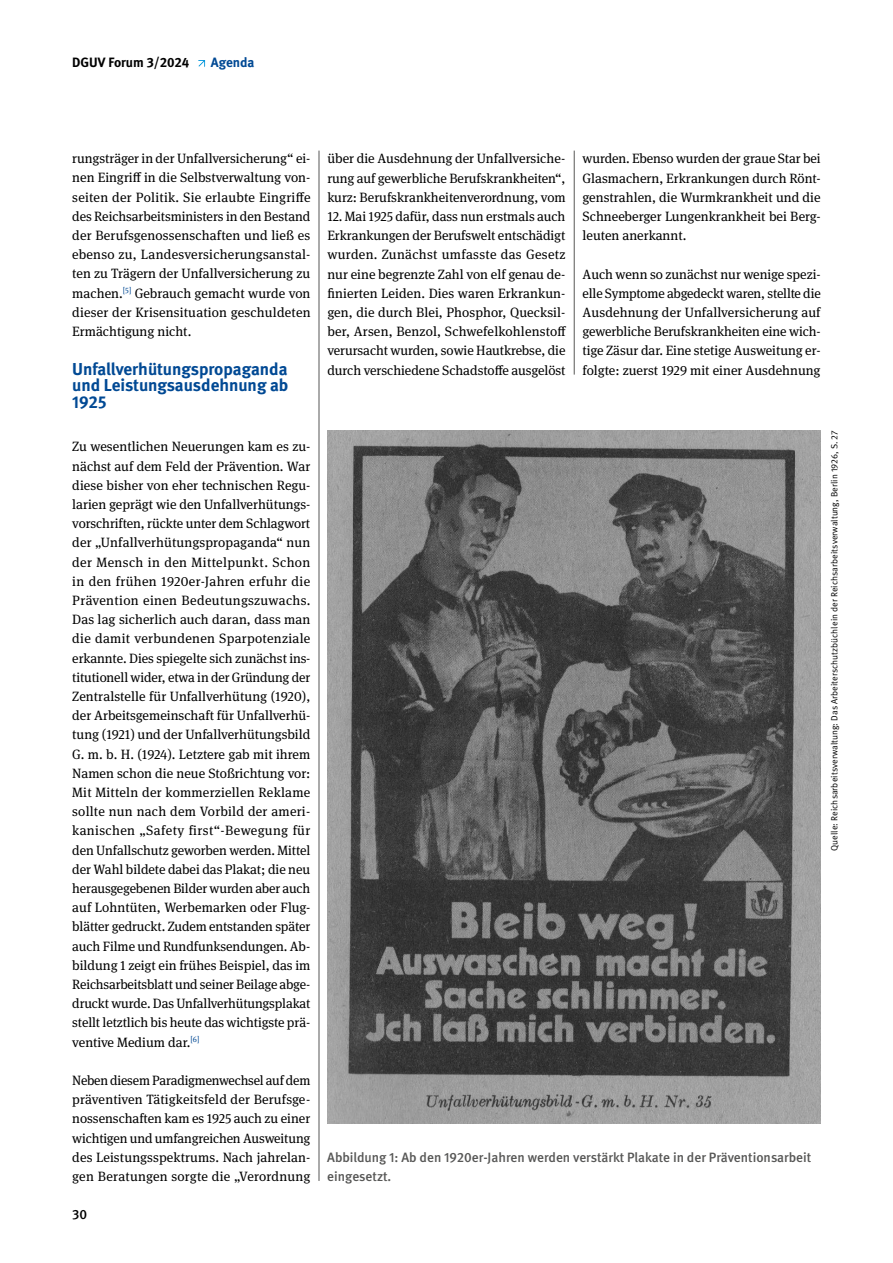
<style>
.page{position:relative;width:893px;height:1263px;background:#fff}
.page>*{position:absolute;margin:0;border:0;box-sizing:border-box;transform-origin:0 0}
.Zwischenheadline_Fließtext_blau{font:700 17.25px/16.5px "DGUV Meta";color:#004994;text-align:justify}
.Fließtext_book_9pt{font:13.5px/19.2px "DGUV Meta Serif";color:#000;text-align:justify}
.Bildunterschrift{font:500 13.5px/19.2px "DGUV Meta";color:#575756}
.t1{font:700 13.5px "DGUV Meta";color:#000}
.t2{font:700 13.5px "DGUV Meta";color:#004994}
.t3{font:500 13.5px "DGUV Meta";color:#000}
.t4{font:9px "DGUV Meta";letter-spacing:.01em;color:#000}
</style>
<div class="page">
<svg style="left:198px;top:60px;width:7px;height:7px"></svg>
<img style="left:327px;top:430px;width:493px;height:693px">
<hr style="left:319px;top:151px;width:1px;height:1030px;background:#575756">
<hr style="left:574px;top:151px;width:1px;height:224px;background:#575756">
<p class="t1" style="left:72px;top:54px;width:118px">DGUV Forum 3/2024</p>
<p class="t2" style="left:211px;top:54px;width:45px">Agenda</p>
<p class="Fließtext_book_9pt" style="left:72px;top:149px;width:240px">rungsträger in der Unfallversicherung“ ei&shy;nen Eingriff in die Selbstverwaltung von&shy;seiten der Politik. Sie erlaubte Eingriffe des Reichsarbeitsministers in den Bestand der Berufsgenossenschaften und ließ es ebenso zu, Landesversicherungsanstal&shy;ten zu Trägern der Unfallversicherung zu machen.<sup>[5]</sup> Gebrauch gemacht wurde von dieser der Krisensituation geschuldeten Ermächtigung nicht.</p>
<h4 class="Zwischenheadline_Fließtext_blau" style="left:72px;top:361px;width:218px">Unfallverhütungspropaganda und Leistungsausdehnung ab 1925</h4>
<p class="Fließtext_book_9pt" style="left:72px;top:437px;width:240px">Zu wesentlichen Neuerungen kam es zu&shy;nächst auf dem Feld der Prävention. War diese bisher von eher technischen Regu&shy;larien geprägt wie den Unfallverhütungs&shy;vorschriften, rückte unter dem Schlagwort der „Unfallverhütungspropaganda“ nun der Mensch in den Mittelpunkt. Schon in den frühen 1920er-Jahren erfuhr die Prävention einen Bedeutungszuwachs.<br>Das lag sicherlich auch daran, dass man die damit verbundenen Sparpotenziale erkannte. Dies spiegelte sich zunächst ins&shy;titutionell wider, etwa in der Gründung der Zentralstelle für Unfallverhütung (1920), der Arbeitsgemeinschaft für Unfallverhü&shy;tung (1921) und der Unfallverhütungsbild G. m. b. H. (1924). Letztere gab mit ihrem Namen schon die neue Stoßrichtung vor:<br>Mit Mitteln der kommerziellen Reklame sollte nun nach dem Vorbild der ameri&shy;kanischen „Safety first“-Bewegung für den Unfallschutz geworben werden. Mittel der Wahl bildete dabei das Plakat; die neu herausgegebenen Bilder wurden aber auch auf Lohntüten, Werbemarken oder Flug&shy;blätter gedruckt. Zudem entstanden später auch Filme und Rundfunksendungen. Ab&shy;bildung 1 zeigt ein frühes Beispiel, das im Reichsarbeitsblatt und seiner Beilage abge&shy;druckt wurde. Das Unfallverhütungsplakat stellt letztlich bis heute das wichtigste prä&shy;ventive Medium dar.<sup>[6]</sup></p>
<p class="Fließtext_book_9pt" style="left:72px;top:1071px;width:240px">Neben diesem Paradigmenwechsel auf dem präventiven Tätigkeitsfeld der Berufsge&shy;nossenschaften kam es 1925 auch zu einer wichtigen und umfangreichen Ausweitung des Leistungsspektrums. Nach jahrelan&shy;gen Beratungen sorgte die „Verordnung</p>
<p class="t3" style="left:72px;top:1207px;width:16px">30</p>
<p class="Fließtext_book_9pt" style="left:327px;top:149px;width:240px">über die Ausdehnung der Unfallversiche&shy;rung auf gewerbliche Berufskrankheiten“, kurz: Berufskrankheitenverordnung, vom</p>
<p class="Fließtext_book_9pt" style="left:327px;top:207px;width:240px">12. Mai 1925 dafür, dass nun erstmals auch Erkrankungen der Berufswelt entschädigt wurden. Zunächst umfasste das Gesetz nur eine begrenzte Zahl von elf genau de&shy;finierten Leiden. Dies waren Erkrankun&shy;gen, die durch Blei, Phosphor, Quecksil&shy;ber, Arsen, Benzol, Schwefelkohlenstoff verursacht wurden, sowie Hautkrebse, die durch verschiedene Schadstoffe ausgelöst</p>
<p class="Fließtext_book_9pt" style="left:582px;top:149px;width:240px">wurden. Ebenso wurden der graue Star bei Glasmachern, Erkrankungen durch Rönt&shy;genstrahlen, die Wurmkrankheit und die Schneeberger Lungenkrankheit bei Berg&shy;leuten anerkannt.</p>
<p class="Fließtext_book_9pt" style="left:582px;top:265px;width:240px">Auch wenn so zunächst nur wenige spezi&shy;elle Symptome abgedeckt waren, stellte die Ausdehnung der Unfallversicherung auf gewerbliche Berufskrankheiten eine wich&shy;tige Zäsur dar. Eine stetige Ausweitung er&shy;folgte: zuerst 1929 mit einer Ausdehnung</p>
<p class="t4" style="left:829px;top:851px;width:422px;rotate:-90deg">Quelle: Reichsarbeitsverwaltung: Das Arbeiterschutzbüchlein der Reichsarbeitsverwaltung, Berlin 1926, S. 27</p>
<p class="Bildunterschrift" style="left:327px;top:1148px;width:485px">Abbildung 1: Ab den 1920er-Jahren werden verstärkt Plakate in der Präventionsarbeit eingesetzt.</p>
</div>
